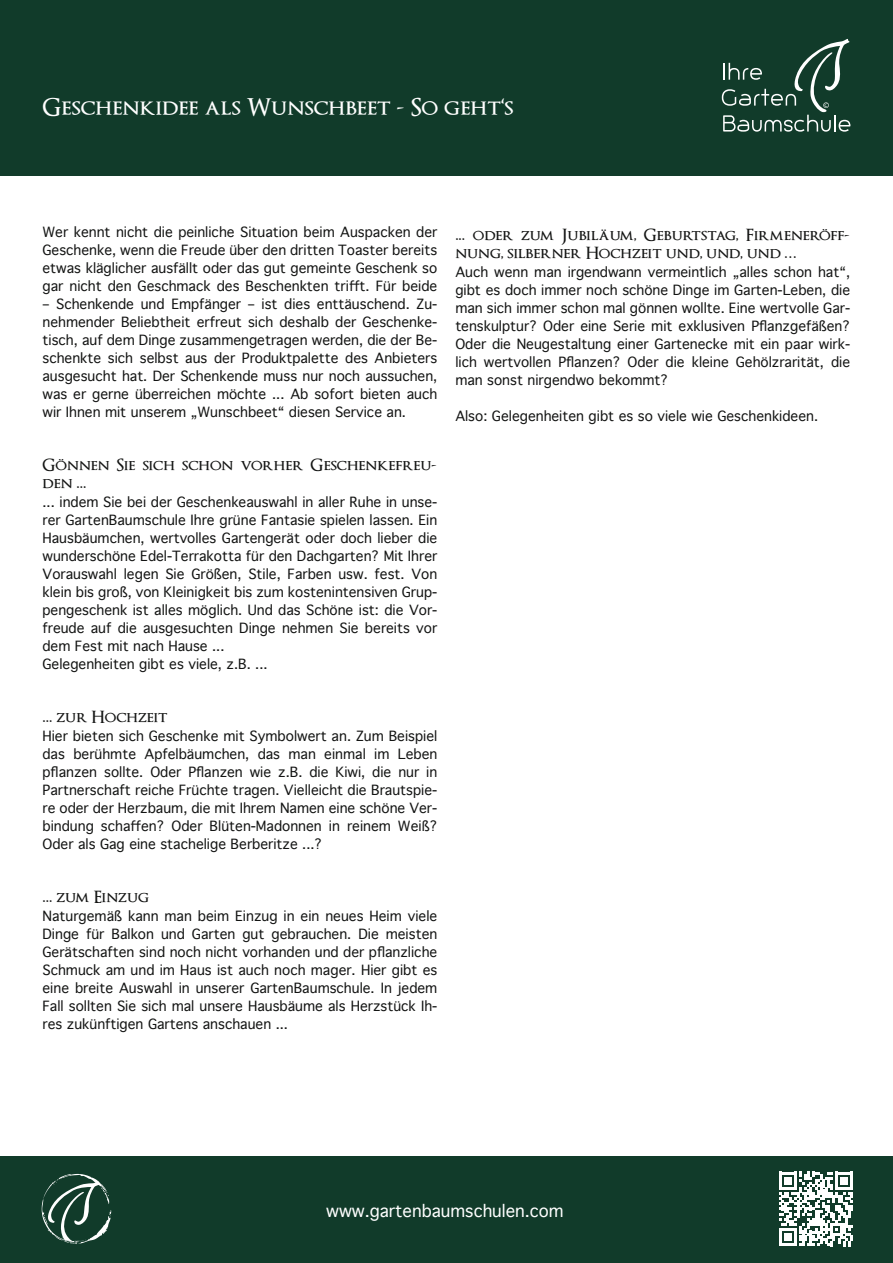
<style>
.page{position:relative;width:893px;height:1263px;background:#fff}
.page>*{position:absolute;margin:0;border:0;box-sizing:border-box;transform-origin:0 0}
.t1{font:600 24px "Optimus Princeps";color:#fff}
.t2{font:600 16.5px/18px "Optimus Princeps";color:#131413}
.t3{font:16.5px "Geneva";color:#fff}
.t4{font:13.5px/18px "Geneva";color:#131413;text-align:justify}
</style>
<div class="page">
<div style="left:0;top:1156px;width:893px;height:107px;background:#113b2a"></div>
<div style="left:0;top:0;width:893px;height:175px;background:#113b2a"></div>
<svg style="left:42px;top:1174px;width:69px;height:70px"></svg>
<svg style="left:722px;top:39px;width:128px;height:93px"></svg>
<svg style="left:779px;top:1172px;width:74px;height:74px"></svg>
<h1 class="t1" style="left:43px;top:94px;width:472px">Geschenkidee als Wunschbeet - So geht‘s</h1>
<p class="t4" style="left:43px;top:223px;width:396px">Wer kennt nicht die peinliche Situation beim Auspacken der Geschenke, wenn die Freude über den dritten Toaster bereits etwas kläglicher ausfällt oder das gut gemeinte Geschenk so gar nicht den Geschmack des Beschenkten trifft. Für beide</p>
<p class="t4" style="left:43px;top:295px;width:396px">– Schenkende und Empfänger – ist dies enttäuschend. Zu&shy;nehmender Beliebtheit erfreut sich deshalb der Geschenke&shy;tisch, auf dem Dinge zusammengetragen werden, die der Be&shy;schenkte sich selbst aus der Produktpalette des Anbieters ausgesucht hat. Der Schenkende muss nur noch aussuchen, was er gerne überreichen möchte ... Ab sofort bieten auch wir Ihnen mit unserem „Wunschbeet“ diesen Service an.</p>
<p class="t2" style="left:43px;top:457px;width:396px">Gönnen Sie sich schon vorher Geschenkefreu&shy;den ...</p>
<p class="t4" style="left:43px;top:493px;width:396px;text-align:left">... indem Sie bei der Geschenkeauswahl in aller Ruhe in unse&shy;rer GartenBaumschule Ihre grüne Fantasie spielen lassen. Ein Hausbäumchen, wertvolles Gartengerät oder doch lieber die wunderschöne Edel-Terrakotta für den Dachgarten? Mit Ihrer Vorauswahl legen Sie Größen, Stile, Farben usw. fest. Von klein bis groß, von Kleinigkeit bis zum kostenintensiven Grup&shy;pengeschenk ist alles möglich. Und das Schöne ist: die Vor&shy;freude auf die ausgesuchten Dinge nehmen Sie bereits vor dem Fest mit nach Hause ...<br>Gelegenheiten gibt es viele, z.B. ...</p>
<p class="t2" style="left:43px;top:709px;width:127px">... zur Hochzeit</p>
<p class="t4" style="left:43px;top:727px;width:396px">Hier bieten sich Geschenke mit Symbolwert an. Zum Beispiel das berühmte Apfelbäumchen, das man einmal im Leben pflanzen sollte. Oder Pflanzen wie z.B. die Kiwi, die nur in Partnerschaft reiche Früchte tragen. Vielleicht die Brautspie&shy;re oder der Herzbaum, die mit Ihrem Namen eine schöne Ver&shy;bindung schaffen? Oder Blüten-Madonnen in reinem Weiß?<br>Oder als Gag eine stachelige Berberitze ...?</p>
<p class="t2" style="left:43px;top:889px;width:108px">... zum Einzug</p>
<p class="t4" style="left:43px;top:907px;width:396px">Naturgemäß kann man beim Einzug in ein neues Heim viele Dinge für Balkon und Garten gut gebrauchen. Die meisten Gerätschaften sind noch nicht vorhanden und der pflanzliche Schmuck am und im Haus ist auch noch mager. Hier gibt es eine breite Auswahl in unserer GartenBaumschule. In jedem Fall sollten Sie sich mal unsere Hausbäume als Herzstück Ih&shy;res zukünftigen Gartens anschauen ...</p>
<p class="t2" style="left:455px;top:227px;width:396px">... oder zum Jubiläum, Geburtstag, Firmeneröff&shy;nung, silberner Hochzeit und, und, und …</p>
<p class="t4" style="left:455px;top:263px;width:396px">Auch wenn man irgendwann vermeintlich „alles schon hat“, gibt es doch immer noch schöne Dinge im Garten-Leben, die man sich immer schon mal gönnen wollte. Eine wertvolle Gar&shy;tenskulptur? Oder eine Serie mit exklusiven Pflanzgefäßen?<br>Oder die Neugestaltung einer Gartenecke mit ein paar wirk&shy;lich wertvollen Pflanzen? Oder die kleine Gehölzrarität, die man sonst nirgendwo bekommt?</p>
<p class="t4" style="left:455px;top:407px;width:364px">Also: Gelegenheiten gibt es so viele wie Geschenkideen.</p>
<p class="t3" style="left:326px;top:1201px;width:239px">www.gartenbaumschulen.com</p>
</div>
